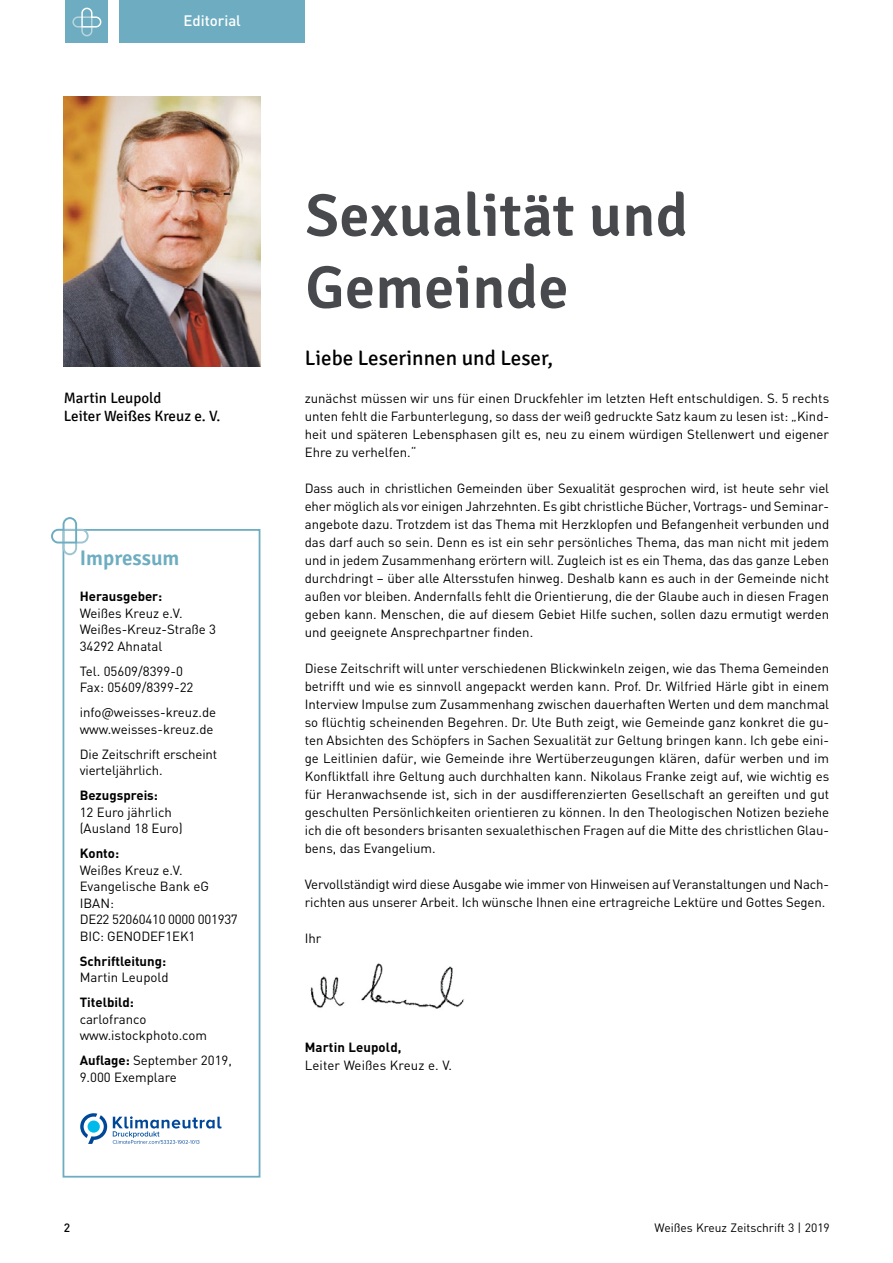
<style>
.page{position:relative;width:893px;height:1263px;background:#fff}
.page>*{position:absolute;margin:0;border:0;box-sizing:border-box;transform-origin:0 0}
.t1{font:600 60px/72px "Signika";letter-spacing:.01em;color:#47494d}
.t2{font:21px "Signika";color:#000}
.t3{font:600 21px "Signika";color:#6eadc1}
.t4{font:15px/18px "Signika";color:#000}
.t5{font:500 15px "DIN";color:#fff}
.t6{font:13.2px/18px "DIN";color:#000}
.t7{font:700 13.2px "DIN";color:#000}
.t8{font:12px "DIN";color:#000}
.t9{font:500 12px "DIN";color:#000}
.s1{font-family:"DINOT"}
.s2{font-weight:700}
</style>
<div class="page">
<div style="left:119px;top:0;width:186px;height:43px;background:#6eadc1"></div>
<div style="left:65px;top:0;width:42px;height:43px;background:#6eadc1"></div>
<svg style="left:72px;top:8px;width:29px;height:28px"></svg>
<img style="left:310px;top:963px;width:154px;height:46px">
<img style="left:64px;top:97px;width:196px;height:270px">
<div style="left:63px;top:529px;width:197px;height:648px;border:2px solid #6eadc1"></div>
<svg style="left:51px;top:517px;width:38px;height:38px"></svg>
<svg style="left:80px;top:1113px;width:27px;height:31px"></svg>
<svg style="left:113px;top:1116px;width:109px;height:28px"></svg>
<p class="t5" style="left:183px;top:11px;width:59px">Editorial</p>
<p class="t4" style="left:64px;top:389px;width:158px">Martin Leupold<br>Leiter Weißes Kreuz e. V.</p>
<h2 class="t3" style="left:80px;top:546px;width:101px">Impressum</h2>
<p class="t7" style="left:80px;top:588px;width:84px">Herausgeber:</p>
<p class="t6" style="left:80px;top:604px;width:138px;line-height:16.5px">Weißes Kreuz e.V.<br>Weißes-Kreuz-Straße 3<br>34292 Ahnatal</p>
<p class="t6" style="left:80px;top:662px;width:115px;line-height:16.5px">Tel. 05609/8399-0<br>Fax: 05609/8399-22</p>
<p class="t6" style="left:80px;top:704px;width:138px;line-height:16.5px">info<span class="s1">@</span>weisses-kreuz.de www.weisses-kreuz.de</p>
<p class="t6" style="left:80px;top:745px;width:139px;line-height:16.5px">Die Zeitschrift erscheint vierteljährlich.</p>
<p class="t7" style="left:80px;top:787px;width:80px">Bezugspreis:</p>
<p class="t6" style="left:80px;top:803px;width:105px;line-height:16.5px">12 Euro jährlich (Ausland 18 Euro)</p>
<p class="t7" style="left:80px;top:845px;width:41px">Konto:</p>
<p class="t6" style="left:80px;top:861px;width:160px;line-height:16.5px">Weißes Kreuz e.V.<br>Evangelische Bank eG<br>IBAN:<br>DE22 52060410 0000 001937<br>BIC: GENODEF1EK1</p>
<p class="t7" style="left:80px;top:952px;width:88px">Schriftleitung:</p>
<p class="t6" style="left:80px;top:968px;width:90px">Martin Leupold</p>
<p class="t7" style="left:80px;top:994px;width:56px">Titelbild:</p>
<p class="t6" style="left:80px;top:1010px;width:129px;line-height:16.5px">carlofranco www.istockphoto.com</p>
<p class="t6" style="left:80px;top:1052px;width:154px;line-height:16.5px"><span class="s2">Auflage:</span> September 2019,<br>9.000 Exemplare</p>
<h1 class="t1" style="left:305px;top:180px;width:384px">Sexualität und<br>Gemeinde</h1>
<h2 class="t2" style="left:305px;top:346px;width:250px">Liebe Leserinnen und Leser,</h2>
<p class="t6" style="left:305px;top:389px;width:526px;text-align:justify">zunächst müssen wir uns für einen Druckfehler im letzten Heft entschuldigen. S. 5 rechts unten fehlt die Farbunterlegung, so dass der weiß gedruckte Satz kaum zu lesen ist: „Kind&shy;heit und späteren Lebensphasen gilt es, neu zu einem würdigen Stellenwert und eigener Ehre zu verhelfen.“</p>
<p class="t6" style="left:305px;top:479px;width:526px;text-align:justify">Dass auch in christlichen Gemeinden über Sexualität gesprochen wird, ist heute sehr viel eher möglich als vor einigen Jahrzehnten. Es gibt christliche Bücher, Vortrags- und Seminar&shy;angebote dazu. Trotzdem ist das Thema mit Herzklopfen und Befangenheit verbunden und das darf auch so sein. Denn es ist ein sehr persönliches Thema, das man nicht mit jedem und in jedem Zusammenhang erörtern will. Zugleich ist es ein Thema, das das ganze Leben durchdringt – über alle Altersstufen hinweg. Deshalb kann es auch in der Gemeinde nicht außen vor bleiben. Andernfalls fehlt die Orientierung, die der Glaube auch in diesen Fragen geben kann. Menschen, die auf diesem Gebiet Hilfe suchen, sollen dazu ermutigt werden und geeignete Ansprechpartner finden.</p>
<p class="t6" style="left:305px;top:659px;width:526px;text-align:justify">Diese Zeitschrift will unter verschiedenen Blickwinkeln zeigen, wie das Thema Gemeinden betrifft und wie es sinnvoll angepackt werden kann. Prof. Dr. Wilfried Härle gibt in einem Interview Impulse zum Zusammenhang zwischen dauerhaften Werten und dem manchmal so flüchtig scheinenden Begehren. Dr. Ute Buth zeigt, wie Gemeinde ganz konkret die gu&shy;ten Absichten des Schöpfers in Sachen Sexualität zur Geltung bringen kann. Ich gebe eini&shy;ge Leitlinien dafür, wie Gemeinde ihre Wertüberzeugungen klären, dafür werben und im Konfliktfall ihre Geltung auch durchhalten kann. Nikolaus Franke zeigt auf, wie wichtig es für Heranwachsende ist, sich in der ausdifferenzierten Gesellschaft an gereiften und gut geschulten Persönlichkeiten orientieren zu können. In den Theologischen Notizen beziehe ich die oft besonders brisanten sexualethischen Fragen auf die Mitte des christlichen Glau&shy;bens, das Evangelium.</p>
<p class="t6" style="left:305px;top:875px;width:526px">Vervollständigt wird diese Ausgabe wie immer von Hinweisen auf Veranstaltungen und Nach&shy;richten aus unserer Arbeit. Ich wünsche Ihnen eine ertragreiche Lektüre und Gottes Segen.</p>
<p class="t6" style="left:305px;top:929px;width:18px">Ihr</p>
<p class="t7" style="left:305px;top:1038px;width:98px">Martin Leupold,</p>
<p class="t6" style="left:305px;top:1055px;width:149px">Leiter Weißes Kreuz e. V.</p>
<p class="t9" style="left:64px;top:1220px;width:8px">2</p>
<p class="t8" style="left:655px;top:1220px;width:177px">Weißes Kreuz Zeitschrift 3 | 2019</p>
</div>
